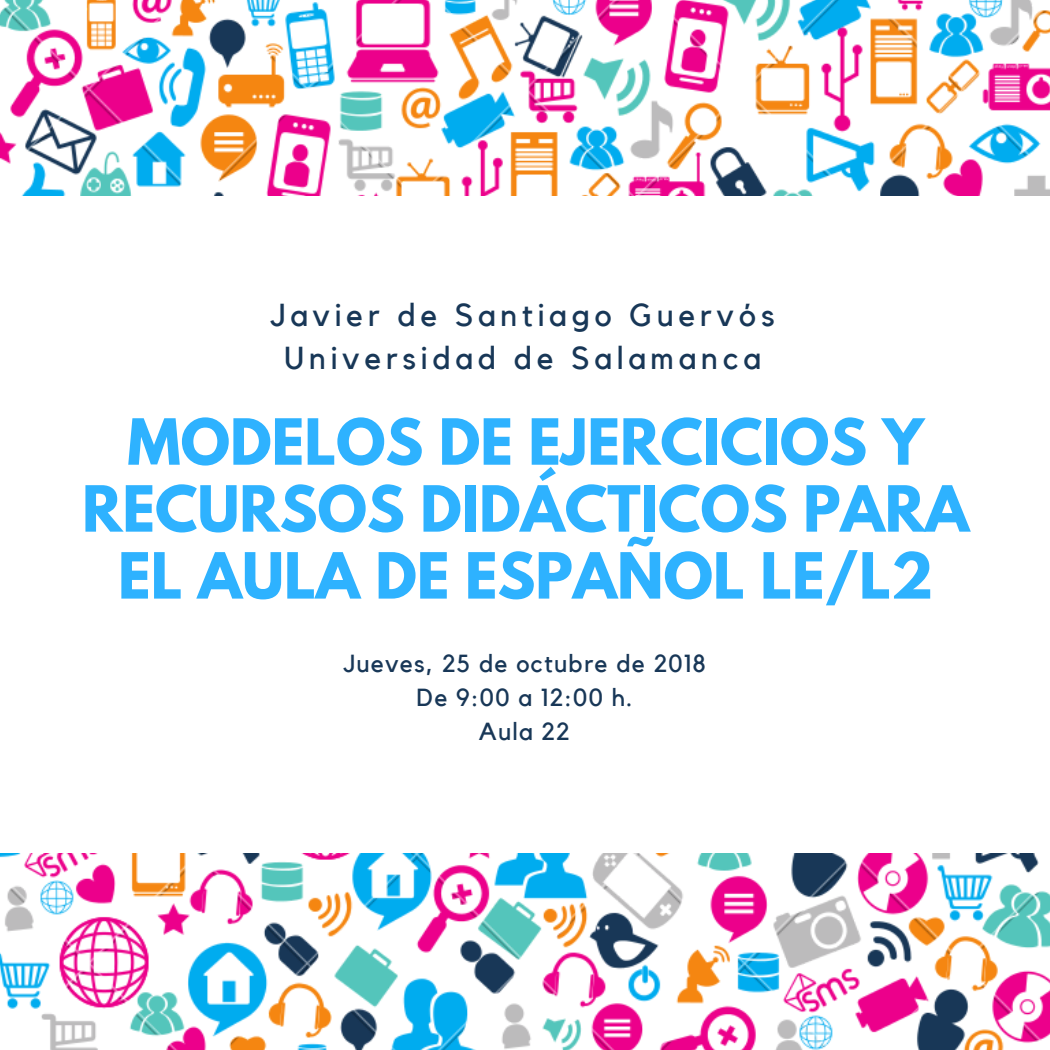
<style>
.page{position:relative;width:1050px;height:1050px;background:#fff}
.page>*{position:absolute;margin:0;border:0;box-sizing:border-box;transform-origin:0 0}
.t1{font:700 56.35px/66.9px "League Spartan";color:#2eb2ff;text-align:center}
.t2{font:31.68px/43.4px "Kollektif";letter-spacing:.15em;color:#183757;text-align:center}
.t3{font:24.68px/34.1px "Kollektif";letter-spacing:.05em;color:#183757;text-align:center}
</style>
<div class="page">
<img style="left:0;top:0;width:1050px;height:1050px">
<div style="left:0;top:197px;width:1050px;height:656px;background:#fff"></div>
<p class="t2" style="left:270px;top:294px;width:506px">Javier de Santiago Guervós<br>Universidad de Salamanca</p>
<p class="t1" style="left:82px;top:416px;width:889px">MODELOS DE EJERCICIOS Y<br>RECURSOS DIDÁCTICOS PARA<br>EL AULA DE ESPAÑOL LE/L2</p>
<p class="t3" style="left:343px;top:647px;width:364px">Jueves, 25 de octubre de 2018<br>De 9:00 a 12:00 h.<br>Aula 22</p>
</div>
